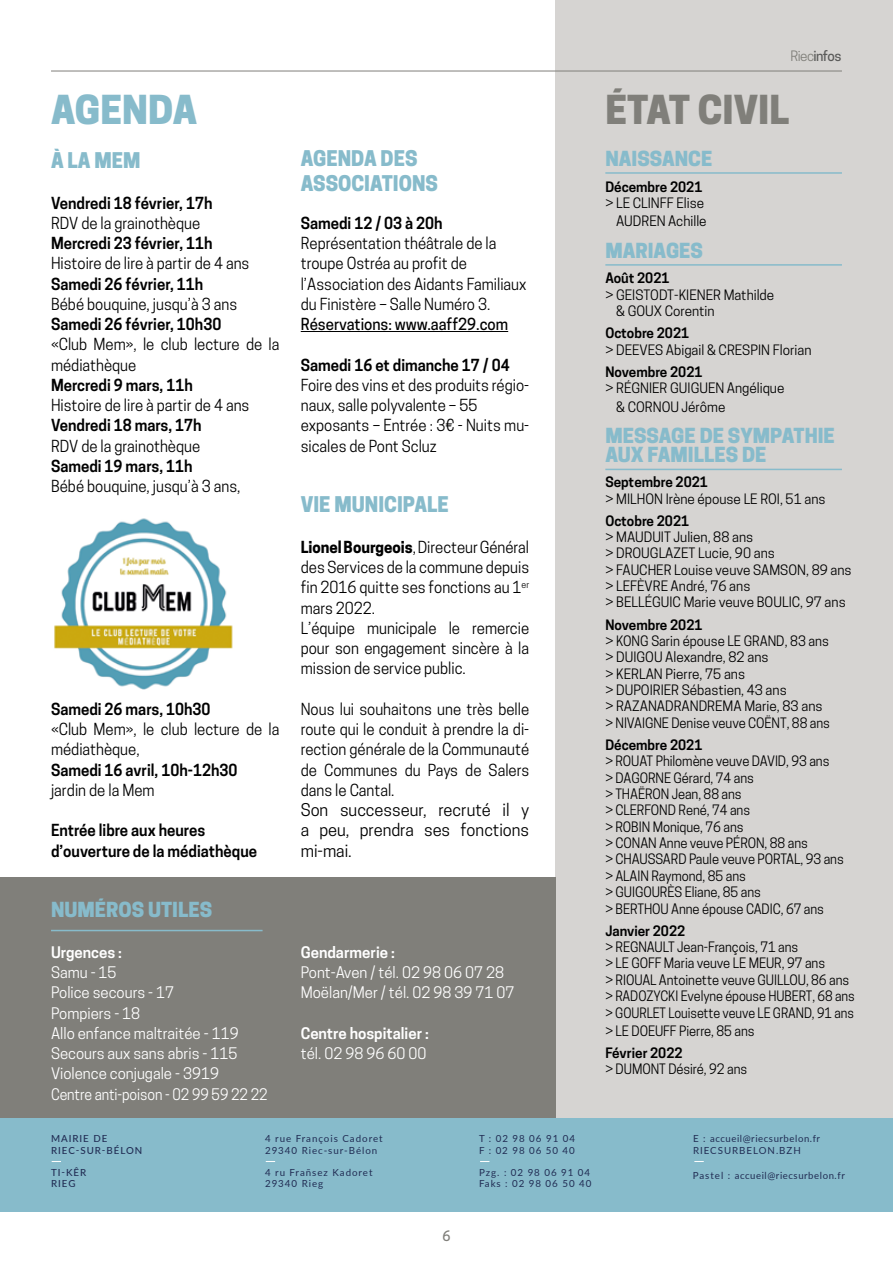
<style>
.page{position:relative;width:893px;height:1263px;background:#fff}
.page>*{position:absolute;margin:0;border:0;box-sizing:border-box;transform-origin:0 0}
.t1{font:800 37.5px "Cooper Hewitt";color:#807f7a}
.t2{font:800 37.5px "Cooper Hewitt";color:#87bbcb}
.t3{font:800 20.25px/24.3px "Cooper Hewitt";color:#87bbcb;scale:.96 1}
.t4{font:800 19.5px/18.6px "Cooper Hewitt";color:#87bbcb}
.t5{font:16.5px/20.2px "Cooper Hewitt";color:#000;text-align:justify}
.t6{font:15.6px/20.2px "Cooper Hewitt";color:#000;scale:.96 1}
.t7{font:600 15.6px/20.2px "Cooper Hewitt";color:#000;scale:.96 1}
.t8{font:500 15.6px "Cooper Hewitt";color:#000;scale:.96 1}
.t9{font:15px/20.2px "Cooper Hewitt";color:#fff}
.t10{font:600 15px "Cooper Hewitt";color:#fff}
.t11{font:13.5px/16.4px "Cooper Hewitt";letter-spacing:-.005em;color:#000;scale:.96 1}
.t12{font:13.5px/16.4px "Cooper Hewitt";letter-spacing:-.005em;color:#000}
.t13{font:600 13.5px "Cooper Hewitt";color:#000}
.t14{font:500 13.5px "Cooper Hewitt";letter-spacing:-.045em;color:#5a5a59}
.t15{font:500 13.5px "Cooper Hewitt";color:#807f7a}
.t16{font:9.75px/11.7px "Lato";letter-spacing:.1em;color:#212d54}
.t17{font:9.75px/11.7px "Lato";letter-spacing:.06em;color:#212d54}
.t18{font:500 9.75px/11.7px "Lato";letter-spacing:.1em;color:#212d54}
.s1{font-weight:400;color:#807f7a}
.s2{font-weight:700}
</style>
<div class="page">
<img style="left:54px;top:518px;width:179px;height:172px">
<hr style="left:301px;top:331px;width:207px;height:1px;background:#000">
<div style="left:556px;top:0;width:337px;height:1212px;background:#d6d4d2"></div>
<div style="left:0;top:877px;width:556px;height:244px;background:#807f7a"></div>
<div style="left:0;top:1119px;width:893px;height:93px;background:#87bbcb"></div>
<hr style="left:51px;top:71px;width:791px;height:1px;background:#807f7a">
<hr style="left:605px;top:469px;width:237px;height:1px;background:#87bbcb">
<hr style="left:51px;top:930px;width:212px;height:1px;background:#87bbcb">
<hr style="left:605px;top:172px;width:237px;height:2px;background:#87bbcb">
<hr style="left:605px;top:264px;width:237px;height:2px;background:#87bbcb">
<p class="t14" style="left:790px;top:48px;width:52px"><span class="s1">Riec</span>infos</p>
<h1 class="t2" style="left:51px;top:88px;width:148px">AGENDA</h1>
<h1 class="t1" style="left:605px;top:88px;width:185px">ÉTAT CIVIL</h1>
<p class="t3" style="left:51px;top:148px;width:95px">À LA MEM</p>
<p class="t7" style="left:51px;top:193px;width:170px">Vendredi 18 février, 17h</p>
<p class="t6" style="left:51px;top:213px;width:157px">RDV de la grainothèque</p>
<p class="t7" style="left:51px;top:233px;width:170px">Mercredi 23 février, 11h</p>
<p class="t6" style="left:51px;top:253px;width:208px">Histoire de lire à partir de 4 ans</p>
<p class="t7" style="left:51px;top:274px;width:160px">Samedi 26 février, 11h</p>
<p class="t6" style="left:51px;top:294px;width:195px">Bébé bouquine, jusqu’à 3 ans</p>
<p class="t7" style="left:51px;top:314px;width:179px">Samedi 26 février, 10h30</p>
<p class="t6" style="left:51px;top:334px;width:239px">«Club Mem», le club lecture de la médiathèque</p>
<p class="t7" style="left:51px;top:375px;width:149px">Mercredi 9 mars, 11h</p>
<p class="t6" style="left:51px;top:395px;width:208px">Histoire de lire à partir de 4 ans</p>
<p class="t7" style="left:51px;top:415px;width:158px">Vendredi 18 mars, 17h</p>
<p class="t6" style="left:51px;top:436px;width:157px">RDV de la grainothèque</p>
<p class="t7" style="left:51px;top:456px;width:149px">Samedi 19 mars, 11h</p>
<p class="t6" style="left:51px;top:476px;width:199px">Bébé bouquine, jusqu’à 3 ans,</p>
<p class="t7" style="left:51px;top:699px;width:168px">Samedi 26 mars, 10h30</p>
<p class="t6" style="left:51px;top:719px;width:239px">«Club Mem», le club lecture de la médiathèque,</p>
<p class="t7" style="left:51px;top:760px;width:196px">Samedi 16 avril, 10h-12h30</p>
<p class="t6" style="left:51px;top:780px;width:109px">jardin de la Mem</p>
<p class="t7" style="left:51px;top:820px;width:216px">Entrée libre aux heures d’ouverture de la médiathèque</p>
<p class="t4" style="left:51px;top:901px;width:163px">NUMÉROS UTILES</p>
<p class="t10" style="left:51px;top:943px;width:72px">Urgences :</p>
<p class="t9" style="left:51px;top:962px;width:218px">Samu - 15<br>Police secours - 17<br>Pompiers - 18<br>Allo enfance maltraitée - 119<br>Secours aux sans abris - 115<br>Violence conjugale - 3919<br>Centre anti-poison - 02 99 59 22 22</p>
<p class="t3" style="left:301px;top:147px;width:144px">AGENDA DES<br>ASSOCIATIONS</p>
<p class="t7" style="left:301px;top:213px;width:149px">Samedi 12 / 03 à 20h</p>
<p class="t6" style="left:301px;top:233px;width:237px">Représentation théâtrale de la troupe Ostréa au profit de l’Association des Aidants Familiaux du Finistère – Salle Numéro 3.</p>
<p class="t8" style="left:301px;top:315px;width:218px">Réservations: www.aaff29.com</p>
<p class="t7" style="left:301px;top:355px;width:219px">Samedi 16 et dimanche 17 / 04</p>
<p class="t6" style="left:301px;top:375px;width:239px">Foire des vins et des produits régio&shy;naux, salle polyvalente – 55 exposants – Entrée : 3€ - Nuits mu&shy;sicales de Pont Scluz</p>
<p class="t3" style="left:301px;top:493px;width:156px">VIE MUNICIPALE</p>
<p class="t6" style="left:301px;top:537px;width:240px"><span class="s2">Lionel Bourgeois</span>, Directeur Général des Services de la commune depuis fin 2016 quitte ses fonctions au 1<sup>er </sup>mars 2022.<br>L’équipe municipale le remercie pour son engagement sincère à la mission de service public.</p>
<p class="t6" style="left:301px;top:699px;width:239px;text-align:justify">Nous lui souhaitons une très belle route qui le conduit à prendre la di&shy;rection générale de la Communauté de Communes du Pays de Salers dans le Cantal.</p>
<p class="t5" style="left:301px;top:800px;width:230px">Son successeur, recruté il y a peu, prendra ses fonctions mi-mai.</p>
<p class="t10" style="left:301px;top:943px;width:96px">Gendarmerie :</p>
<p class="t9" style="left:301px;top:962px;width:215px">Pont-Aven / tél. 02 98 06 07 28<br>Moëlan/Mer / tél. 02 98 39 71 07</p>
<p class="t10" style="left:301px;top:1024px;width:130px">Centre hospitalier :</p>
<p class="t9" style="left:301px;top:1043px;width:127px">tél. 02 98 96 60 00</p>
<p class="t18" style="left:51px;top:1132px;width:93px">MAIRIE DE<br>RIEC-SUR-BÉLON</p>
<p class="t18" style="left:51px;top:1166px;width:37px">TI-KÊR<br>RIEG</p>
<p class="t16" style="left:265px;top:1132px;width:119px">4 rue François Cadoret<br>29340 Riec-sur-Bélon</p>
<p class="t16" style="left:265px;top:1166px;width:109px">4 ru Frañsez Kadoret<br>29340 Rieg</p>
<p class="t16" style="left:479px;top:1132px;width:97px">T : 02 98 06 91 04<br>F : 02 98 06 50 40</p>
<p class="t16" style="left:479px;top:1166px;width:114px">Pzg. : 02 98 06 91 04<br>Faks : 02 98 06 50 40</p>
<p class="t4" style="left:605px;top:149px;width:109px">NAISSANCE</p>
<p class="t13" style="left:605px;top:178px;width:99px">Décembre 2021</p>
<p class="t12" style="left:605px;top:193px;width:103px;line-height:18.6px;text-align:right">&gt; LE CLINFF Elise<br>AUDREN Achille</p>
<p class="t4" style="left:605px;top:241px;width:99px">MARIAGES</p>
<p class="t13" style="left:605px;top:270px;width:66px">Août 2021</p>
<p class="t12" style="left:616px;top:287px;width:160px;text-indent:-11px">&gt; GEISTODT-KIENER Mathilde &amp; GOUX Corentin</p>
<p class="t13" style="left:605px;top:325px;width:85px">Octobre 2021</p>
<p class="t12" style="left:605px;top:341px;width:208px">&gt; DEEVES Abigail &amp; CRESPIN Florian</p>
<p class="t13" style="left:605px;top:364px;width:99px">Novembre 2021</p>
<p class="t12" style="left:616px;top:379px;width:170px;line-height:18.6px;text-indent:-11px">&gt; RÉGNIER GUIGUEN Angélique &amp; CORNOU Jérôme</p>
<p class="t4" style="left:605px;top:426px;width:231px">MESSAGE DE SYMPATHIE<br>AUX FAMILLES DE</p>
<p class="t13" style="left:605px;top:474px;width:104px">Septembre 2021</p>
<p class="t12" style="left:605px;top:490px;width:222px">&gt; MILHON Irène épouse LE ROI, 51 ans</p>
<p class="t13" style="left:605px;top:513px;width:85px">Octobre 2021</p>
<p class="t12" style="left:605px;top:529px;width:248px">&gt; MAUDUIT Julien, 88 ans<br>&gt; DROUGLAZET Lucie, 90 ans<br>&gt; FAUCHER Louise veuve SAMSON, 89 ans &gt; LEFÈVRE André, 76 ans<br>&gt; BELLÉGUIC Marie veuve BOULIC, 97 ans</p>
<p class="t13" style="left:605px;top:617px;width:99px">Novembre 2021</p>
<p class="t12" style="left:605px;top:633px;width:226px">&gt; KONG Sarin épouse LE GRAND, 83 ans &gt; DUIGOU Alexandre, 82 ans<br>&gt; KERLAN Pierre, 75 ans<br>&gt; DUPOIRIER Sébastien, 43 ans<br>&gt; RAZANADRANDREMA Marie, 83 ans &gt; NIVAIGNE Denise veuve COËNT, 88 ans</p>
<p class="t13" style="left:605px;top:737px;width:99px">Décembre 2021</p>
<p class="t11" style="left:605px;top:753px;width:250px">&gt; ROUAT Philomène veuve DAVID, 93 ans<br>&gt; DAGORNE Gérard, 74 ans<br>&gt; THAËRON Jean, 88 ans<br>&gt; CLERFOND René, 74 ans<br>&gt; ROBIN Monique, 76 ans<br>&gt; CONAN Anne veuve PÉRON, 88 ans<br>&gt; CHAUSSARD Paule veuve PORTAL, 93 ans &gt; ALAIN Raymond, 85 ans<br>&gt; GUIGOURÈS Eliane, 85 ans<br>&gt; BERTHOU Anne épouse CADIC, 67 ans</p>
<p class="t13" style="left:605px;top:923px;width:81px">Janvier 2022</p>
<p class="t11" style="left:605px;top:939px;width:261px">&gt; REGNAULT Jean-François, 71 ans<br>&gt; LE GOFF Maria veuve LE MEUR, 97 ans<br>&gt; RIOUAL Antoinette veuve GUILLOU, 86 ans &gt; RADOZYCKI Evelyne épouse HUBERT, 68 ans &gt; GOURLET Louisette veuve LE GRAND, 91 ans</p>
<p class="t11" style="left:605px;top:1022px;width:157px">&gt; LE DOEUFF Pierre, 85 ans</p>
<p class="t13" style="left:605px;top:1045px;width:79px">Février 2022</p>
<p class="t11" style="left:605px;top:1061px;width:149px">&gt; DUMONT Désiré, 92 ans</p>
<p class="t17" style="left:693px;top:1132px;width:129px">E : accueil@riecsurbelon.fr<br>RIECSURBELON.BZH</p>
<p class="t17" style="left:693px;top:1169px;width:153px">Pastel : accueil@riecsurbelon.fr</p>
<p class="t15" style="left:442px;top:1228px;width:10px">6</p>
</div>
